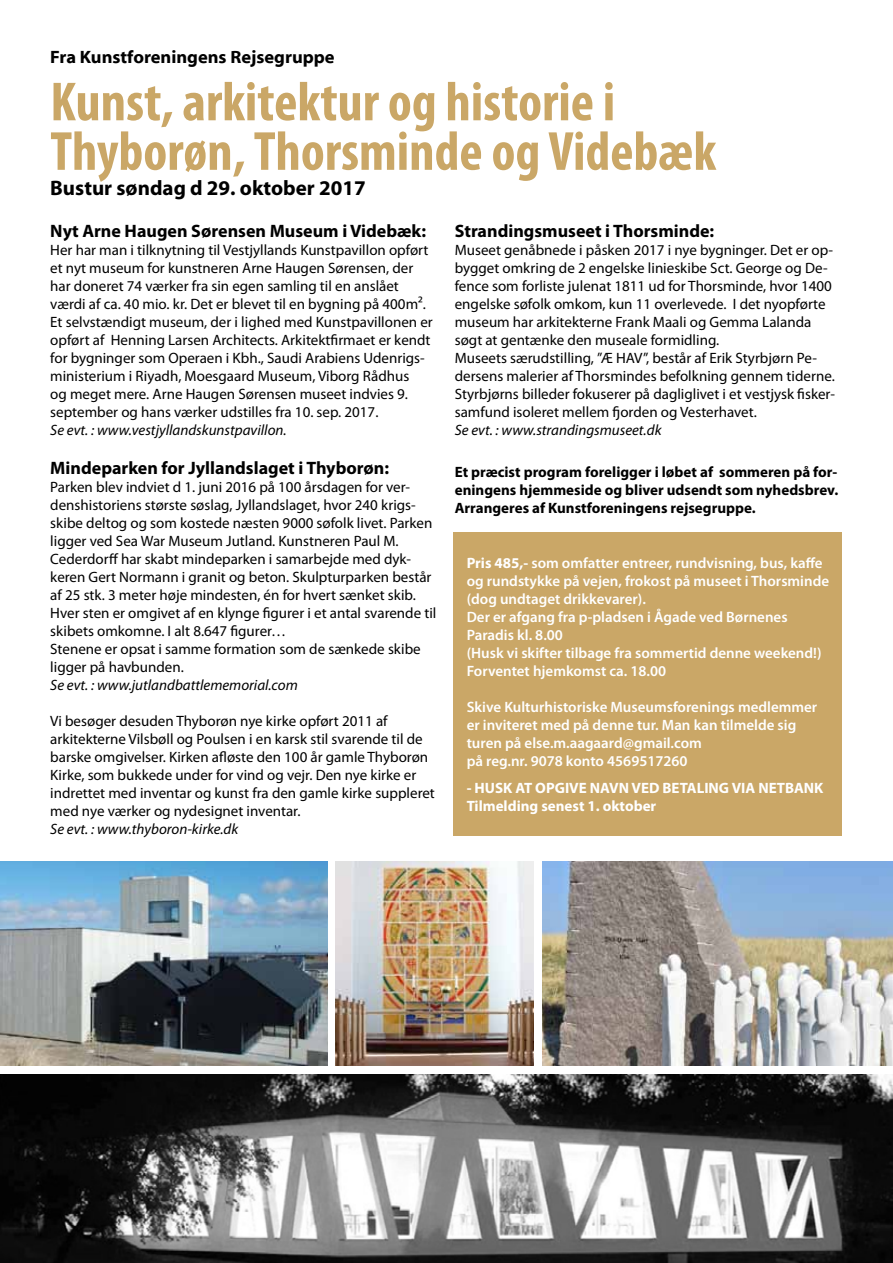
<style>
.page{position:relative;width:893px;height:1263px;background:#fff}
.page>*{position:absolute;margin:0;border:0;box-sizing:border-box;transform-origin:0 0}
.t1{font:700 condensed 55.5px/49.5px "Myriad Pro";color:#caa767}
.t2{font:700 21px "Myriad Pro";color:#000}
.t3{font:700 18px "Myriad Pro";color:#000}
.t4{font:700 18px "Myriad Web Pro";color:#000}
.t5{font:15px/18px "Myriad Pro";color:#000}
.t6{font:600 15px/18px "Myriad Pro";color:#fff}
.t7{font:700 15px/18px "Myriad Pro";color:#000;text-align:justify}
.t8{font:italic 15px "Myriad Pro";color:#000}
.t9{font:700 15px/18px "Myriad Pro";color:#fff}
.s1{font-weight:700}
</style>
<div class="page">
<img style="left:542px;top:861px;width:351px;height:205px">
<img style="left:0;top:861px;width:327px;height:205px">
<img style="left:336px;top:861px;width:198px;height:205px">
<img style="left:0;top:1075px;width:893px;height:188px">
<div style="left:454px;top:532px;width:388px;height:304px;background:#caa767"></div>
<p class="t4" style="left:50px;top:47px;width:286px">Fra Kunstforeningens Rejsegruppe</p>
<h1 class="t1" style="left:50px;top:76px;width:668px">Kunst, arkitektur og historie i<br>Thyborøn, Thorsminde og Videbæk</h1>
<h2 class="t2" style="left:50px;top:174px;width:317px">Bustur søndag d 29. oktober 2017</h2>
<p class="t3" style="left:50px;top:219px;width:377px">Nyt Arne Haugen Sørensen Museum i Videbæk:</p>
<p class="t5" style="left:50px;top:240px;width:384px">Her har man i tilknytning til Vestjyllands Kunstpavillon opført et nyt museum for kunstneren Arne Haugen Sørensen, der har doneret 74 værker fra sin egen samling til en anslået værdi af ca. 40 mio. kr. Det er blevet til en bygning på 400m².<br>Et selvstændigt museum, der i lighed med Kunstpavillonen er opført af Henning Larsen Architects. Arkitektfirmaet er kendt for bygninger som Operaen i Kbh., Saudi Arabiens Udenrigs&shy;ministerium i Riyadh, Moesgaard Museum, Viborg Rådhus<br>og meget mere. Arne Haugen Sørensen museet indvies 9. september og hans værker udstilles fra 10. sep. 2017.</p>
<p class="t8" style="left:50px;top:420px;width:238px">Se evt. : www.vestjyllandskunstpavillon.</p>
<p class="t3" style="left:50px;top:457px;width:340px">Mindeparken for Jyllandslaget i Thyborøn:</p>
<p class="t5" style="left:50px;top:478px;width:388px">Parken blev indviet d 1. juni 2016 på 100 årsdagen for ver&shy;denshistoriens største søslag, Jyllandslaget, hvor 240 krigs&shy;skibe deltog og som kostede næsten 9000 søfolk livet. Parken ligger ved Sea War Museum Jutland. Kunstneren Paul M.<br>Cederdorff har skabt mindeparken i samarbejde med dyk&shy;keren Gert Normann i granit og beton. Skulpturparken består af 25 stk. 3 meter høje mindesten, én for hvert sænket skib.<br>Hver sten er omgivet af en klynge figurer i et antal svarende til skibets omkomne. I alt 8.647 figurer…<br>Stenene er opsat i samme formation som de sænkede skibe ligger på havbunden.</p>
<p class="t8" style="left:50px;top:676px;width:249px">Se evt. : www.jutlandbattlememorial.com</p>
<p class="t5" style="left:50px;top:712px;width:386px">Vi besøger desuden Thyborøn nye kirke opført 2011 af arkitekterne Vilsbøll og Poulsen i en karsk stil svarende til de barske omgivelser. Kirken afløste den 100 år gamle Thyborøn Kirke, som bukkede under for vind og vejr. Den nye kirke er indrettet med inventar og kunst fra den gamle kirke suppleret med nye værker og nydesignet inventar.</p>
<p class="t8" style="left:50px;top:820px;width:189px">Se evt. : www.thyboron-kirke.dk</p>
<p class="t3" style="left:455px;top:219px;width:261px">Strandingsmuseet i Thorsminde:</p>
<p class="t5" style="left:455px;top:240px;width:382px">Museet genåbnede i påsken 2017 i nye bygninger. Det er op&shy;bygget omkring de 2 engelske linieskibe Sct. George og De&shy;fence som forliste julenat 1811 ud for Thorsminde, hvor 1400 engelske søfolk omkom, kun 11 overlevede. I det nyopførte museum har arkitekterne Frank Maali og Gemma Lalanda søgt at gentænke den museale formidling.<br>Museets særudstilling, ”Æ HAV”, består af Erik Styrbjørn Pe&shy;dersens malerier af Thorsmindes befolkning gennem tiderne.<br>Styrbjørns billeder fokuserer på dagliglivet i et vestjysk fisker&shy;samfund isoleret mellem fjorden og Vesterhavet.</p>
<p class="t8" style="left:455px;top:420px;width:208px">Se evt. : www.strandingsmuseet.dk</p>
<p class="t7" style="left:455px;top:462px;width:385px">Et præcist program foreligger i løbet af sommeren på for&shy;eningens hjemmeside og bliver udsendt som nyhedsbrev.<br>Arrangeres af Kunstforeningens rejsegruppe.</p>
<p class="t6" style="left:467px;top:553px;width:364px"><span class="s1">Pris 485,-</span> som omfatter entreer, rundvisning, bus, kaffe og rundstykke på vejen, frokost på museet i Thorsminde (dog undtaget drikkevarer).<br>Der er afgang fra p-pladsen i Ågade ved Børnenes Paradis kl. 8.00<br>(Husk vi skifter tilbage fra sommertid denne weekend!)<br>Forventet hjemkomst ca. 18.00</p>
<p class="t6" style="left:467px;top:697px;width:352px">Skive Kulturhistoriske Museumsforenings medlemmer er inviteret med på denne tur. Man kan tilmelde sig turen på else.m.aagaard@gmail.com<br>på reg.nr. 9078 konto 4569517260</p>
<p class="t9" style="left:467px;top:778px;width:358px">- HUSK AT OPGIVE NAVN VED BETALING VIA NETBANK<br>Tilmelding senest 1. oktober</p>
</div>
